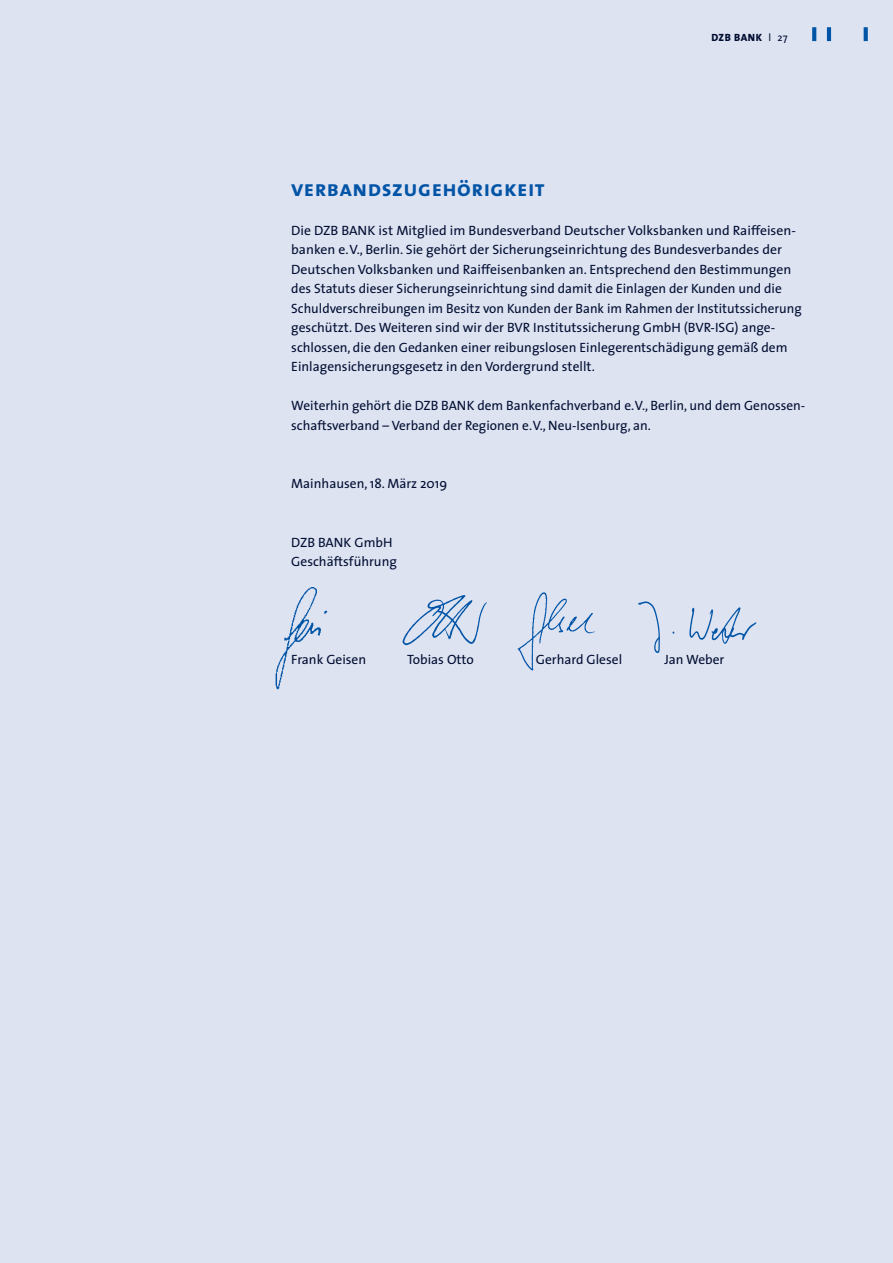
<style>
.page{position:relative;width:893px;height:1263px;background:#dee3f2}
.page>*{position:absolute;margin:0;border:0;box-sizing:border-box;transform-origin:0 0}
.t1{font:22.5px "The Sans Bold Caps";letter-spacing:.02em;color:#0154a6}
.t2{font:13.5px/19.5px "The Sans";color:#000e31}
.t3{font:800 10.5px "The Sans";letter-spacing:.05em;color:#000e31}
.s1{font-weight:400}
</style>
<div class="page">
<svg style="left:812px;top:27px;width:4px;height:14px"></svg>
<hr style="left:827px;top:27px;width:4px;height:14px;background:#0154a6">
<svg style="left:864px;top:27px;width:4px;height:14px"></svg>
<img style="left:402px;top:595px;width:85px;height:51px">
<img style="left:638px;top:601px;width:119px;height:52px">
<img style="left:275px;top:587px;width:53px;height:103px">
<img style="left:517px;top:592px;width:78px;height:79px">
<p class="t3" style="left:711px;top:29px;width:78px">DZB BANK <span class="s1">l 27</span></p>
<h1 class="t1" style="left:291px;top:169px;width:255px">verbandszugehörigkeit</h1>
<p class="t2" style="left:291px;top:220px;width:512px">Die DZB BANK ist Mitglied im Bundesverband Deutscher Volksbanken und Raiffeisen&shy;banken e.V., Berlin. Sie gehört der Sicherungseinrichtung des Bundesverbandes der Deutschen Volksbanken und Raiffeisenbanken an. Entsprechend den Bestimmungen des Statuts dieser Sicherungseinrichtung sind damit die Einlagen der Kunden und die Schuldverschreibungen im Besitz von Kunden der Bank im Rahmen der Institutssicherung geschützt. Des Weiteren sind wir der BVR Institutssicherung GmbH (BVR-ISG) ange&shy;schlossen, die den Gedanken einer reibungslosen Einlegerentschädigung gemäß dem Einlagensicherungsgesetz in den Vordergrund stellt.</p>
<p class="t2" style="left:291px;top:396px;width:515px">Weiterhin gehört die DZB BANK dem Bankenfachverband e.V., Berlin, und dem Genossen&shy;schaftsverband – Verband der Regionen e.V., Neu-Isenburg, an.</p>
<p class="t2" style="left:291px;top:474px;width:158px">Mainhausen, 18. März 2019</p>
<p class="t2" style="left:291px;top:532px;width:107px">DZB BANK GmbH<br>Geschäftsführung</p>
<p class="t2" style="left:291px;top:649px;width:76px">Frank Geisen</p>
<p class="t2" style="left:407px;top:649px;width:68px">Tobias Otto</p>
<p class="t2" style="left:536px;top:649px;width:88px">Gerhard Glesel</p>
<p class="t2" style="left:664px;top:649px;width:61px">Jan Weber</p>
</div>
